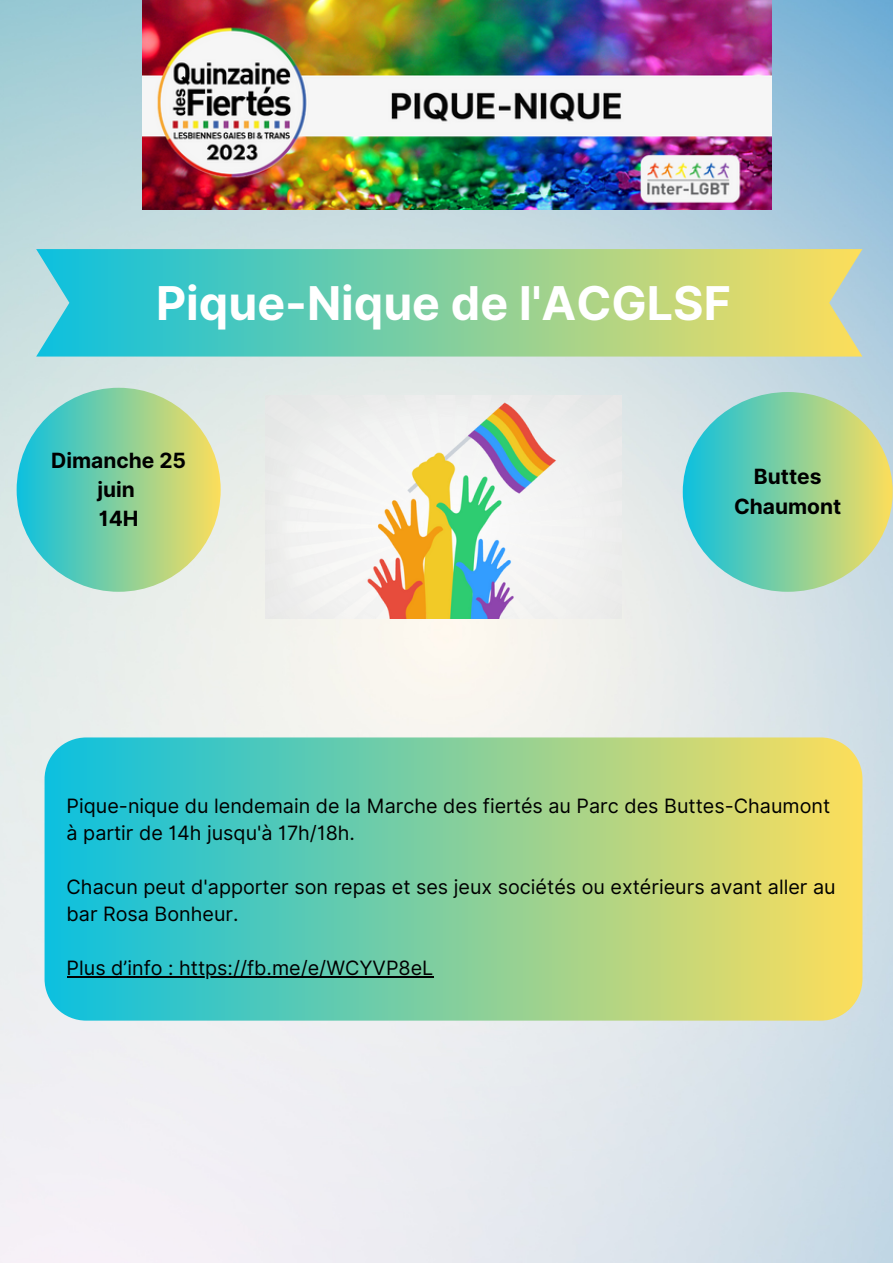
<style>
.page{position:relative;width:893px;height:1264px;background:#fff}
.page>*{position:absolute;margin:0;border:0;box-sizing:border-box;transform-origin:0 0}
.t1{font:700 46.5px "Inter";color:#fff}
.t2{font:700 21px/29.2px "Inter";color:#000;text-align:center}
.t3{font:19.8px/27px "Inter";color:#000}
</style>
<div class="page">
<img style="left:0;top:0;width:892px;height:1262px">
<svg style="left:45px;top:737px;width:817px;height:283px;background:#83ce9e"></svg>
<div style="left:17px;top:388px;width:204px;height:203px;background:linear-gradient(to right,#0cc0df,#fbde5c);border-radius:50%"></div>
<div style="left:682px;top:392px;width:210px;height:199px;background:linear-gradient(to right,#0fc1e0,#f8dd5b);border-radius:50%"></div>
<img style="left:143px;top:0;width:628px;height:209px">
<svg style="left:36px;top:249px;width:826px;height:107px;background:#86cf9f"></svg>
<img style="left:265px;top:396px;width:356px;height:222px">
<hr style="left:67px;top:976px;width:366px;height:1px;background:#000">
<p class="t1" style="left:156px;top:275px;width:576px">Pique-Nique de l'ACGLSF</p>
<p class="t2" style="left:51px;top:445px;width:136px">Dimanche 25 juin</p>
<p class="t2" style="left:99px;top:504px;width:41px">14H</p>
<p class="t2" style="left:734px;top:462px;width:109px">Buttes<br>Chaumont</p>
<p class="t3" style="left:67px;top:792px;width:765px">Pique-nique du lendemain de la Marche des fiertés au Parc des Buttes-Chaumont à partir de 14h jusqu'à 17h/18h.</p>
<p class="t3" style="left:67px;top:873px;width:770px">Chacun peut d'apporter son repas et ses jeux sociétés ou extérieurs avant aller au bar Rosa Bonheur.</p>
<p class="t3" style="left:67px;top:954px;width:368px">Plus d’info : https://fb.me/e/WCYVP8eL</p>
</div>
